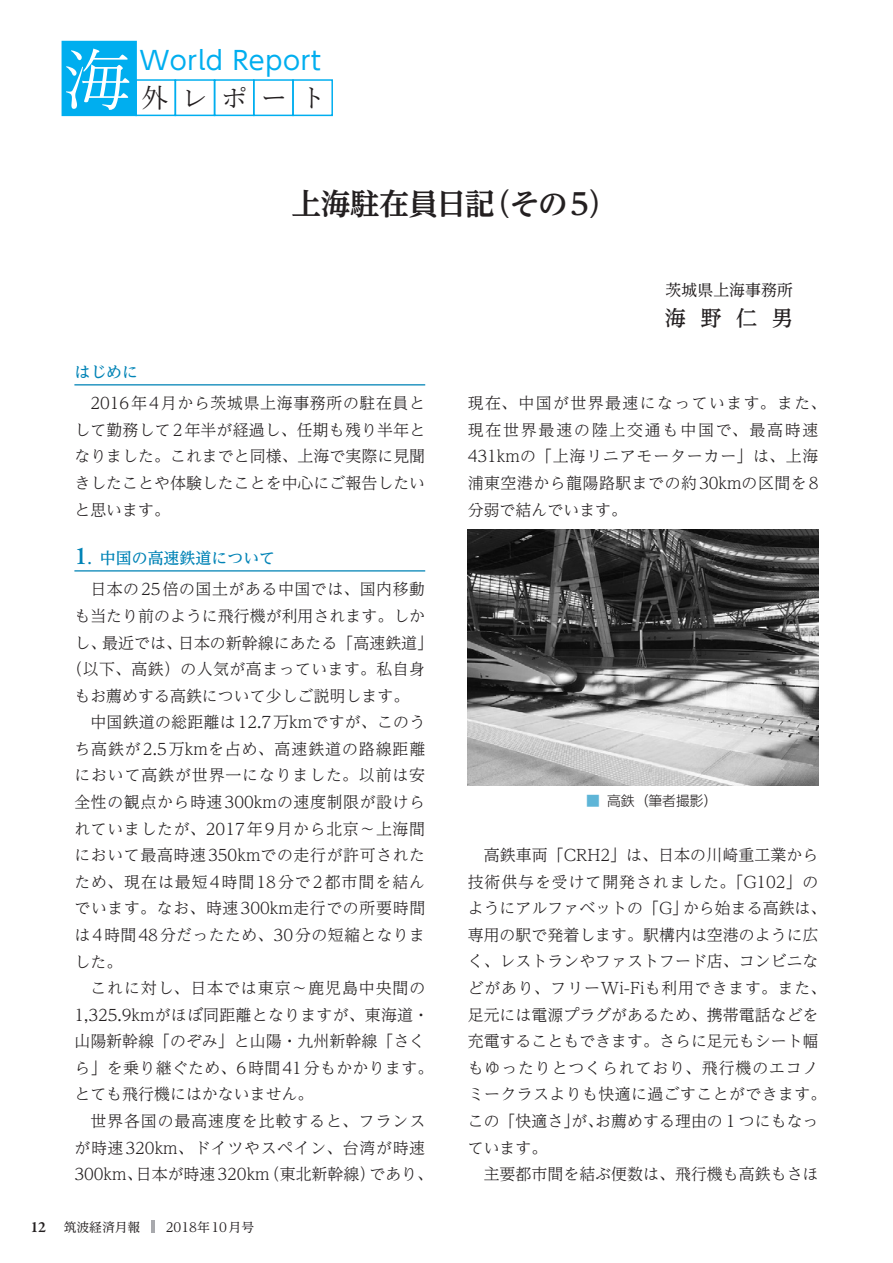
<style>
.page{position:relative;width:893px;height:1263px;background:#fff}
.page>*{position:absolute;margin:0;border:0;box-sizing:border-box;transform-origin:0 0}
.t1{font:67.5px "Yu Mincho";color:#fff}
.t2{font:700 29.7px "UD Reimin Pr 6 N";letter-spacing:-.02em;color:#231f20}
.t3{font:27px "Yu Mincho";letter-spacing:.47em;color:#231f20}
.t4{font:25.5px "UD Shin Go Pr 6";letter-spacing:.025em;color:#00aeef}
.t5{font:500 21.3px "UD Reimin Pr 6 N";color:#231f20}
.t6{font:300 15.9px/26.5px "UD Reimin Pr 6 N";letter-spacing:.015em;color:#231f20;text-align:justify}
.t7{font:300 15.9px/26.5px "UD Reimin Pr 6 N";letter-spacing:.05em;color:#231f20}
.t8{font:300 15.9px/31px "UD Reimin Pr 6 N";letter-spacing:.035em;color:#231f20}
.t9{font:300 15.9px "UD Reimin Pr 6 N";letter-spacing:.04em;color:#231f20}
.t10{font:300 15.9px "UD Reimin Pr 6 N";letter-spacing:.055em;color:#231f20}
.t11{font:300 15.9px "UD Reimin Pr 6 N";letter-spacing:.06em;color:#231f20}
.t12{font:15.9px "UD Reimin Pr 6 N";color:#231f20}
.t13{font:500 15.9px "UD Reimin Pr 6 N";color:#0083b6}
.t14{font:300 13.8px "UD Shin Go Pro";color:#231f20}
.t15{font:12.75px "UD Reimin Pr 6 N";color:#231f20}
.s1{font-family:"Adobe Garamond Pro";font-weight:600;font-size:25.5px;color:#0083b6}
.s2{font-weight:500;color:#0083b6}
.s3{font-family:"Garamond Premr Pro";font-weight:600;font-size:15.9px}
.s4{color:#5eb5d7}
</style>
<div class="page">
<hr style="left:151px;top:1220px;width:4px;height:13px;background:#a8a9ad">
<div style="left:62px;top:42px;width:74px;height:73px;background:#00aeef"></div>
<div style="left:62px;top:41px;width:75px;height:75px;border:2px solid #00aeef"></div>
<div style="left:135px;top:79px;width:41px;height:37px;border:2px solid #00aeef"></div>
<div style="left:175px;top:79px;width:40px;height:37px;border:2px solid #00aeef"></div>
<div style="left:214px;top:79px;width:41px;height:37px;border:2px solid #00aeef"></div>
<div style="left:253px;top:79px;width:41px;height:37px;border:2px solid #00aeef"></div>
<div style="left:292px;top:79px;width:41px;height:37px;border:2px solid #00aeef"></div>
<hr style="left:74px;top:384px;width:351px;height:1px;background:#0083b6">
<hr style="left:74px;top:570px;width:351px;height:1px;background:#0083b6">
<img style="left:468px;top:530px;width:351px;height:256px">
<h1 class="t1" style="left:64px;top:18px;width:69px">海</h1>
<h3 class="t4" style="left:140px;top:39px;width:183px">World Report</h3>
<h3 class="t3" style="left:141px;top:73px;width:187px">外レポート</h3>
<h2 class="t2" style="left:292px;top:180px;width:327px">上海駐在員日記（その5）</h2>
<p class="t12" style="left:665px;top:277px;width:129px">茨城県上海事務所</p>
<h3 class="t5" style="left:665px;top:301px;width:130px">海野仁男</h3>
<p class="t13" style="left:74px;top:359px;width:65px">はじめに</p>
<p class="t6" style="left:74px;top:389px;width:352px;text-indent:16px">2016年4月から茨城県上海事務所の駐在員として勤務して2年半が経過し、任期も残り半年となりました。これまでと同様、上海で実際に見聞きしたことや体験したことを中心にご報告したいと思います。</p>
<p class="t8" style="left:90px;top:542px;width:336px;text-indent:-16px"><span class="s1">1</span><span class="s2">. 中国の高速鉄道について<br></span>日本の25倍の国土がある中国では、国内移動</p>
<p class="t6" style="left:74px;top:602px;width:352px">も当たり前のように飛行機が利用されます。しか</p>
<p class="t6" style="left:74px;top:629px;width:360px">し、最近では、日本の新幹線にあたる「高速鉄道」</p>
<p class="t6" style="left:66px;top:655px;width:360px">（以下、高鉄）の人気が高まっています。私自身</p>
<p class="t6" style="left:74px;top:682px;width:336px">もお薦めする高鉄について少しご説明します。</p>
<p class="t6" style="left:90px;top:708px;width:336px">中国鉄道の総距離は12.7万kmですが、このう</p>
<p class="t10" style="left:74px;top:736px;width:352px">ち高鉄が2.5万kmを占め、高速鉄道の路線距離</p>
<p class="t7" style="left:74px;top:761px;width:352px">において高鉄が世界一になりました。以前は安</p>
<p class="t8" style="left:74px;top:786px;width:352px">全性の観点から時速300kmの速度制限が設けら</p>
<p class="t9" style="left:74px;top:816px;width:352px">れていましたが、2017年9月から北京～上海間</p>
<p class="t8" style="left:74px;top:839px;width:352px">において最高時速350kmでの走行が許可された</p>
<p class="t11" style="left:74px;top:869px;width:352px">ため、現在は最短4時間18分で2都市間を結ん</p>
<p class="t9" style="left:74px;top:895px;width:352px">でいます。なお、時速300km走行での所要時間</p>
<p class="t6" style="left:74px;top:921px;width:352px">は4時間48分だったため、30分の短縮となりま</p>
<p class="t6" style="left:74px;top:948px;width:49px">した。</p>
<p class="t10" style="left:90px;top:975px;width:336px">これに対し、日本では東京～鹿児島中央間の</p>
<p class="t6" style="left:74px;top:1001px;width:356px">1,325.9kmがほぼ同距離となりますが、東海道・</p>
<p class="t6" style="left:74px;top:1027px;width:352px">山陽新幹線「のぞみ」と山陽・九州新幹線「さく</p>
<p class="t6" style="left:74px;top:1054px;width:360px">ら」を乗り継ぐため、6時間41分もかかります。</p>
<p class="t6" style="left:74px;top:1080px;width:241px">とても飛行機にはかないません。</p>
<p class="t10" style="left:90px;top:1108px;width:336px">世界各国の最高速度を比較すると、フランス</p>
<p class="t9" style="left:74px;top:1135px;width:352px">が時速320km、ドイツやスペイン、台湾が時速</p>
<p class="t6" style="left:74px;top:1160px;width:360px">300km、日本が時速320km（東北新幹線）であり、</p>
<p class="t15" style="left:30px;top:1216px;width:225px"><span class="s3">12</span> 筑波経済月報　　2018年 10月号</p>
<p class="t7" style="left:468px;top:389px;width:360px">現在、中国が世界最速になっています。また、現在世界最速の陸上交通も中国で、最高時速<br>431kmの「上海リニアモーターカー」は、上海浦東空港から龍陽路駅までの約30kmの区間を8分弱で結んでいます。</p>
<p class="t14" style="left:586px;top:790px;width:133px"><span class="s4">■</span> 高鉄（筆者撮影）</p>
<p class="t6" style="left:468px;top:841px;width:360px;text-align:left;text-indent:16px">高鉄車両「CRH2」は、日本の川崎重工業から技術供与を受けて開発されました。「G102」のようにアルファベットの「G」から始まる高鉄は、専用の駅で発着します。駅構内は空港のように広く、レストランやファストフード店、コンビニなどがあり、フリーWi-Fiも利用できます。また、足元には電源プラグがあるため、携帯電話などを充電することもできます。さらに足元もシート幅もゆったりとつくられており、飛行機のエコノミークラスよりも快適に過ごすことができます。この「快適さ」が、お薦めする理由の１つにもなっています。</p>
<p class="t6" style="left:484px;top:1160px;width:336px">主要都市間を結ぶ便数は、飛行機も高鉄もさほ</p>
</div>
